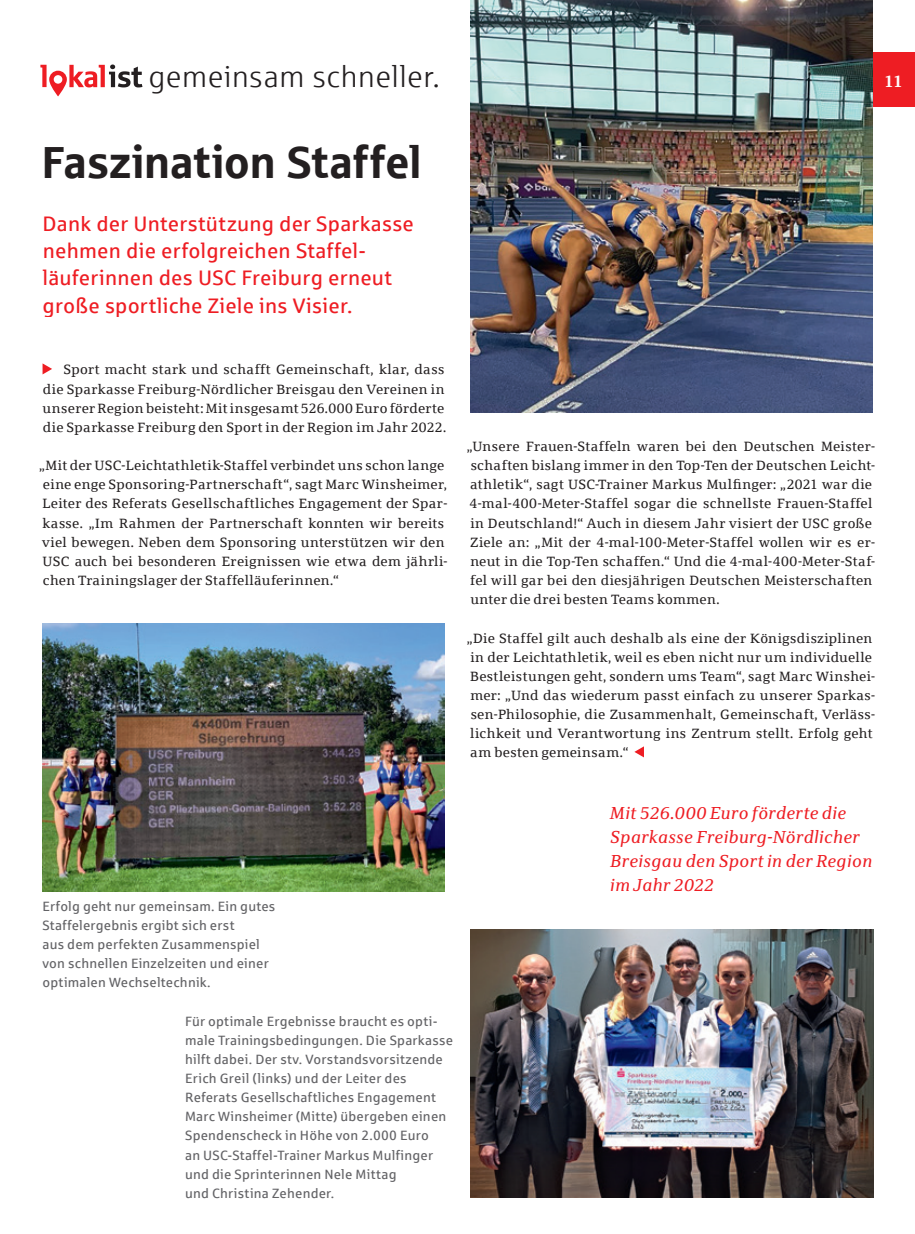
<style>
.page{position:relative;width:915px;height:1234px;background:#fff}
.page>*{position:absolute;margin:0;border:0;box-sizing:border-box;transform-origin:0 0}
._01_Headline{font:45px "Sparkasse Head";letter-spacing:.02em;color:#231f20}
._01_Headline-2{font:30px "Sparkasse Lt";letter-spacing:.02em;color:#231f20}
.t1{font:21px/27px "Sparkasse Rg";letter-spacing:.01em;color:#ee1d23}
._02_Text_flatter{font:italic 17.25px/24px "Sparkasse Serif";letter-spacing:.025em;color:#ee1d23}
.t2{font:700 16.5px "Sparkasse Serif";color:#fff}
._02_Text_block{font:13.5px/19.2px "Sparkasse Serif";letter-spacing:.025em;color:#231f20}
._02_Text_flatter-2{font:13.5px/19.2px "Sparkasse Rg";letter-spacing:.015em;color:#636366}
._05_Bildunterschrift{font:13.5px/19.2px "Sparkasse Rg";letter-spacing:.015em;color:#636366}
</style>
<div class="page">
<div style="left:872px;top:52px;width:42px;height:54px;background:#ee1d23"></div>
<svg style="left:43px;top:363px;width:9px;height:11px"></svg>
<img style="left:43px;top:623px;width:401px;height:268px">
<img style="left:470px;top:0;width:402px;height:412px">
<svg style="left:634px;top:747px;width:9px;height:10px"></svg>
<img style="left:470px;top:929px;width:403px;height:268px">
<svg style="left:40px;top:64px;width:102px;height:32px"></svg>
<p class="_01_Headline-2" style="left:148px;top:59px;width:293px">gemeinsam schneller.</p>
<p class="t2" style="left:884px;top:71px;width:20px">11</p>
<p class="_01_Headline" style="left:43px;top:134px;width:380px">Faszination Staffel</p>
<h3 class="t1" style="left:42px;top:210px;width:373px">Dank der Unterstützung der Sparkasse nehmen die erfolgreichen Staffel&shy;läuferinnen des USC Freiburg erneut große sportliche Ziele ins Visier.</h3>
<p class="_02_Text_block" style="left:43px;top:360px;width:405px;text-indent:21px">Sport macht stark und schafft Gemeinschaft, klar, dass die Sparkasse Freiburg-Nördlicher Breisgau den Vereinen in unserer Region beisteht: Mit insgesamt 526.000 Euro förderte die Sparkasse Freiburg den Sport in der Region im Jahr 2022.</p>
<p class="_02_Text_block" style="left:39px;top:455px;width:410px">„Mit der USC-Leichtathletik-Staffel verbindet uns schon lange eine enge Sponsoring-Partnerschaft“, sagt Marc Winsheimer, Leiter des Referats Gesellschaftliches Engagement der Spar&shy;kasse. „Im Rahmen der Partnerschaft konnten wir bereits viel bewegen. Neben dem Sponsoring unterstützen wir den USC auch bei besonderen Ereignissen wie etwa dem jährli&shy;chen Trainingslager der Staffelläuferinnen.“</p>
<p class="_02_Text_block" style="left:466px;top:436px;width:410px">„Unsere Frauen-Staffeln waren bei den Deutschen Meister&shy;schaften bislang immer in den Top-Ten der Deutschen Leicht&shy;athletik“, sagt USC-Trainer Markus Mulfinger: „2021 war die 4-mal-400-Meter-Staffel sogar die schnellste Frauen-Staffel in Deutschland!“ Auch in diesem Jahr visiert der USC große Ziele an: „Mit der 4-mal-100-Meter-Staffel wollen wir es er&shy;neut in die Top-Ten schaffen.“ Und die 4-mal-400-Meter-Staf&shy;fel will gar bei den diesjährigen Deutschen Meisterschaften unter die drei besten Teams kommen.</p>
<p class="_02_Text_block" style="left:466px;top:627px;width:410px">„Die Staffel gilt auch deshalb als eine der Königsdisziplinen in der Leichtathletik, weil es eben nicht nur um individuelle Bestleistungen geht, sondern ums Team“, sagt Marc Winshei&shy;mer: „Und das wiederum passt einfach zu unserer Sparkas&shy;sen-Philosophie, die Zusammenhalt, Gemeinschaft, Verläss&shy;lichkeit und Verantwortung ins Zentrum stellt. Erfolg geht am besten gemeinsam.“</p>
<p class="_05_Bildunterschrift" style="left:42px;top:895px;width:234px">Erfolg geht nur gemeinsam. Ein gutes Staffelergebnis ergibt sich erst<br>aus dem perfekten Zusammenspiel von schnellen Einzelzeiten und einer optimalen Wechseltechnik.</p>
<p class="_02_Text_flatter-2" style="left:185px;top:1010px;width:254px">Für optimale Ergebnisse braucht es opti-</p>
<p class="_02_Text_flatter-2" style="left:185px;top:1029px;width:269px">male Trainingsbedingungen. Die Sparkasse hilft dabei. Der stv. Vorstandsvorsitzende Erich Greil (links) und der Leiter des Referats Gesellschaftliches Engagement Marc Winsheimer (Mitte) übergeben einen Spendenscheck in Höhe von 2.000 Euro<br>an USC-Staffel-Trainer Markus Mulfinger und die Sprinterinnen Nele Mittag<br>und Christina Zehender.</p>
<p class="_02_Text_flatter" style="left:609px;top:800px;width:263px">Mit 526.000 Euro förderte die<br>Sparkasse Freiburg-Nördlicher<br>Breisgau den Sport in der Region im Jahr 2022</p>
</div>
